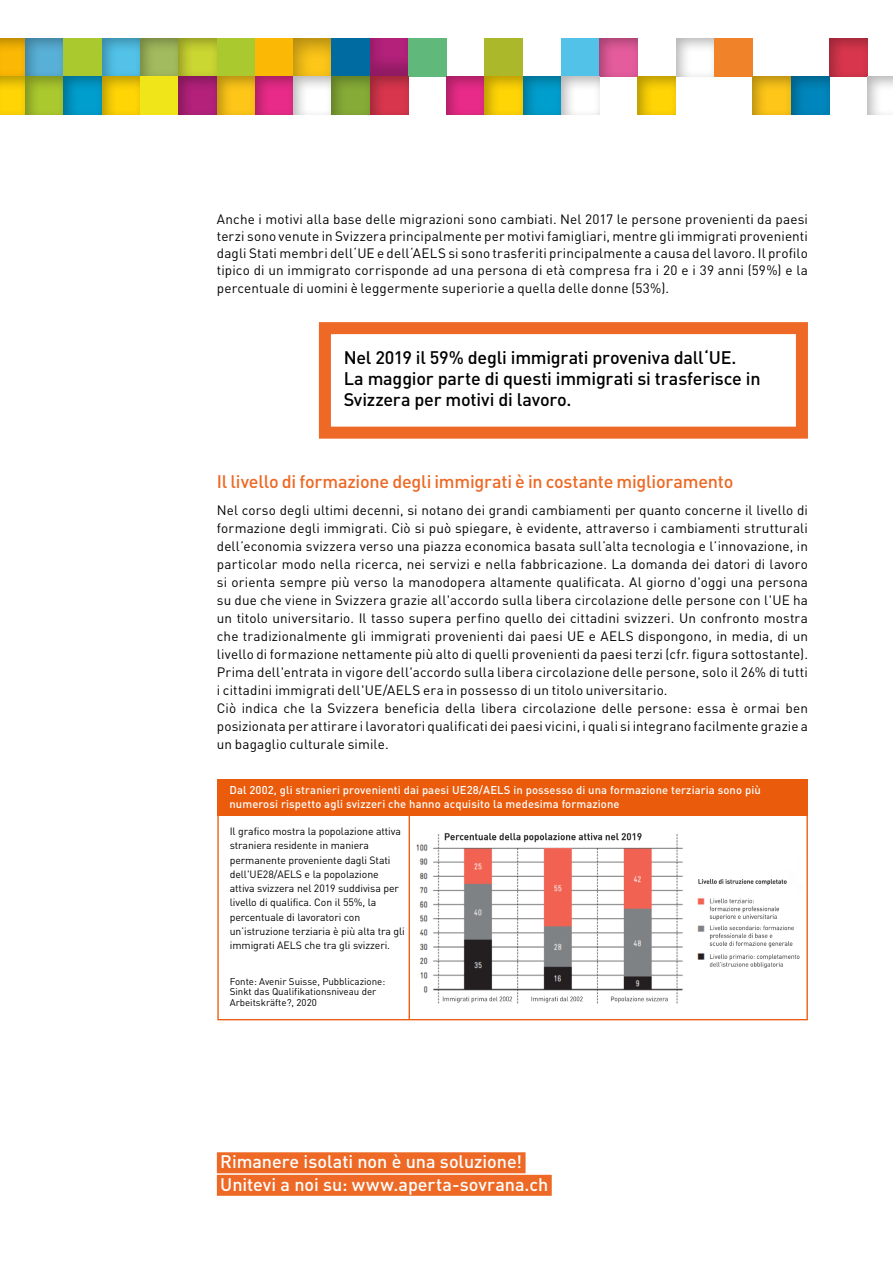
<style>
.page{position:relative;width:893px;height:1263px;background:#fff}
.page>*{position:absolute;margin:0;border:0;box-sizing:border-box;transform-origin:0 0}
.t1{font:500 18px/21px "DIN";letter-spacing:-.015em;color:#000}
.t2{font:500 18px/22.5px "DIN";letter-spacing:-.005em;color:#fff}
.t3{font:500 18px "DIN";letter-spacing:-.015em;color:#ed6925}
.t4{font:13.5px/18px "DIN";letter-spacing:.01em;color:#000;text-align:justify}
.t5{font:500 11.25px/14.2px "DIN";letter-spacing:.01em;color:#fff}
.t6{font:10.5px/14.2px "DIN";letter-spacing:-.005em;color:#000}
.t7{font:9.75px/10.5px "DIN";color:#000}
</style>
<div class="page">
<div style="left:0;top:29px;width:38px;height:49px;background:#000;opacity:.3"></div>
<div style="left:11px;top:29px;width:66px;height:49px;background:#000;opacity:.3"></div>
<div style="left:64px;top:38px;width:38px;height:39px;background:#aac92e"></div>
<div style="left:87px;top:29px;width:66px;height:49px;background:#000;opacity:.3"></div>
<div style="left:126px;top:29px;width:65px;height:49px;background:#000;opacity:.3"></div>
<div style="left:164px;top:29px;width:66px;height:49px;background:#000;opacity:.3"></div>
<div style="left:217px;top:38px;width:38px;height:39px;background:#aac92e"></div>
<div style="left:255px;top:38px;width:38px;height:39px;background:#fbb804"></div>
<div style="left:279px;top:29px;width:66px;height:49px;background:#000;opacity:.3"></div>
<div style="left:332px;top:38px;width:38px;height:39px;background:#006ba1"></div>
<div style="left:355px;top:29px;width:66px;height:49px;background:#000;opacity:.2"></div>
<div style="left:408px;top:38px;width:38px;height:39px;background:#60b87b"></div>
<div style="left:485px;top:38px;width:38px;height:39px;background:#aab82a"></div>
<div style="left:561px;top:38px;width:39px;height:39px;background:#52c2e8"></div>
<div style="left:585px;top:29px;width:66px;height:49px;background:#000;opacity:.3"></div>
<div style="left:661px;top:29px;width:66px;height:49px;background:#000;opacity:.3"></div>
<div style="left:714px;top:38px;width:39px;height:39px;background:#f08329"></div>
<div style="left:814px;top:29px;width:66px;height:49px;background:#000;opacity:.3"></div>
<div style="left:0;top:66px;width:38px;height:51px;background:#000;opacity:.3"></div>
<div style="left:11px;top:66px;width:66px;height:51px;background:#000;opacity:.3"></div>
<div style="left:49px;top:66px;width:66px;height:51px;background:#000;opacity:.3"></div>
<div style="left:87px;top:66px;width:66px;height:51px;background:#000;opacity:.3"></div>
<div style="left:140px;top:77px;width:39px;height:38px;background:#f0e519"></div>
<div style="left:164px;top:66px;width:66px;height:51px;background:#000;opacity:.3"></div>
<div style="left:202px;top:66px;width:66px;height:51px;background:#000;opacity:.3"></div>
<div style="left:240px;top:66px;width:66px;height:51px;background:#000;opacity:.3"></div>
<div style="left:279px;top:66px;width:66px;height:51px;background:#000;opacity:.3"></div>
<div style="left:317px;top:66px;width:66px;height:51px;background:#000;opacity:.3"></div>
<div style="left:355px;top:66px;width:66px;height:51px;background:#000;opacity:.3"></div>
<div style="left:432px;top:66px;width:66px;height:51px;background:#000;opacity:.3"></div>
<div style="left:470px;top:66px;width:66px;height:51px;background:#000;opacity:.3"></div>
<div style="left:508px;top:66px;width:66px;height:51px;background:#000;opacity:.3"></div>
<div style="left:547px;top:66px;width:65px;height:51px;background:#000;opacity:.3"></div>
<div style="left:623px;top:66px;width:66px;height:51px;background:#000;opacity:.3"></div>
<div style="left:738px;top:66px;width:66px;height:51px;background:#000;opacity:.3"></div>
<div style="left:776px;top:66px;width:66px;height:51px;background:#000;opacity:.3"></div>
<div style="left:853px;top:66px;width:40px;height:51px;background:#000;opacity:.3"></div>
<div style="left:217px;top:1152px;width:309px;height:21px;background:#ed6925"></div>
<div style="left:217px;top:1175px;width:335px;height:21px;background:#ed6925"></div>
<div style="left:319px;top:322px;width:489px;height:117px;border:12px solid #ed6925"></div>
<div style="left:217px;top:779px;width:591px;height:37px;background:#ea5b0b"></div>
<div style="left:217px;top:781px;width:591px;height:239px;border:1px solid #ea5b0b"></div>
<hr style="left:409px;top:798px;width:1px;height:222px;background:#ea5b0b">
<img style="left:416px;top:832px;width:384px;height:172px">
<p class="t4" style="left:217px;top:210px;width:593px;line-height:17.2px">Anche i motivi alla base delle migrazioni sono cambiati. Nel 2017 le persone provenienti da paesi terzi sono venute in Svizzera principalmente per motivi famigliari, mentre gli immigrati provenienti dagli Stati membri dell‘UE e dell‘AELS si sono trasferiti principalmente a causa del lavoro. Il profilo tipico di un immigrato corrisponde ad una persona di età compresa fra i 20 e i 39 anni (59%) e la percentuale di uomini è leggermente superiorie a quella delle donne (53%).</p>
<h1 class="t1" style="left:344px;top:346px;width:418px">Nel 2019 il 59% degli immigrati proveniva dall‘UE.<br>La maggior parte di questi immigrati si trasferisce in<br>Svizzera per motivi di lavoro.</h1>
<h1 class="t3" style="left:217px;top:470px;width:518px">Il livello di formazione degli immigrati è in costante miglioramento</h1>
<p class="t4" style="left:217px;top:500px;width:593px;text-align:left">Nel corso degli ultimi decenni, si notano dei grandi cambiamenti per quanto concerne il livello di formazione degli immigrati. Ciò si può spiegare, è evidente, attraverso i cambiamenti strutturali dell’economia svizzera verso una piazza economica basata sull’alta tecnologia e l’innovazione, in particolar modo nella ricerca, nei servizi e nella fabbricazione. La domanda dei datori di lavoro si orienta sempre più verso la manodopera altamente qualificata. Al giorno d'oggi una persona su due che viene in Svizzera grazie all'accordo sulla libera circolazione delle persone con l'UE ha un titolo universitario. Il tasso supera perfino quello dei cittadini svizzeri. Un confronto mostra che tradizionalmente gli immigrati provenienti dai paesi UE e AELS dispongono, in media, di un livello di formazione nettamente più alto di quelli provenienti da paesi terzi (cfr. figura sottostante).<br>Prima dell'entrata in vigore dell'accordo sulla libera circolazione delle persone, solo il 26% di tutti i cittadini immigrati dell'UE/AELS era in possesso di un titolo universitario.<br>Ciò indica che la Svizzera beneficia della libera circolazione delle persone: essa è ormai ben posizionata per attirare i lavoratori qualificati dei paesi vicini, i quali si integrano facilmente grazie a un bagaglio culturale simile.</p>
<p class="t5" style="left:229px;top:782px;width:533px">Dal 2002, gli stranieri provenienti dai paesi UE28/AELS in possesso di una formazione terziaria sono più numerosi rispetto agli svizzeri che hanno acquisito la medesima formazione</p>
<p class="t6" style="left:230px;top:824px;width:177px">Il grafico mostra la popolazione attiva straniera residente in maniera permanente proveniente dagli Stati dell'UE28/AELS e la popolazione attiva svizzera nel 2019 suddivisa per livello di qualifica. Con il 55%, la percentuale di lavoratori con un’istruzione terziaria è più alta tra gli immigrati AELS che tra gli svizzeri.</p>
<p class="t7" style="left:230px;top:976px;width:157px">Fonte: Avenir Suisse, Pubblicazione:<br>Sinkt das Qualifikationsniveau der<br>Arbeitskräfte?, 2020</p>
<h1 class="t2" style="left:220px;top:1150px;width:330px">Rimanere isolati non è una soluzione!<br>Unitevi a noi su: www.aperta-sovrana.ch</h1>
</div>
